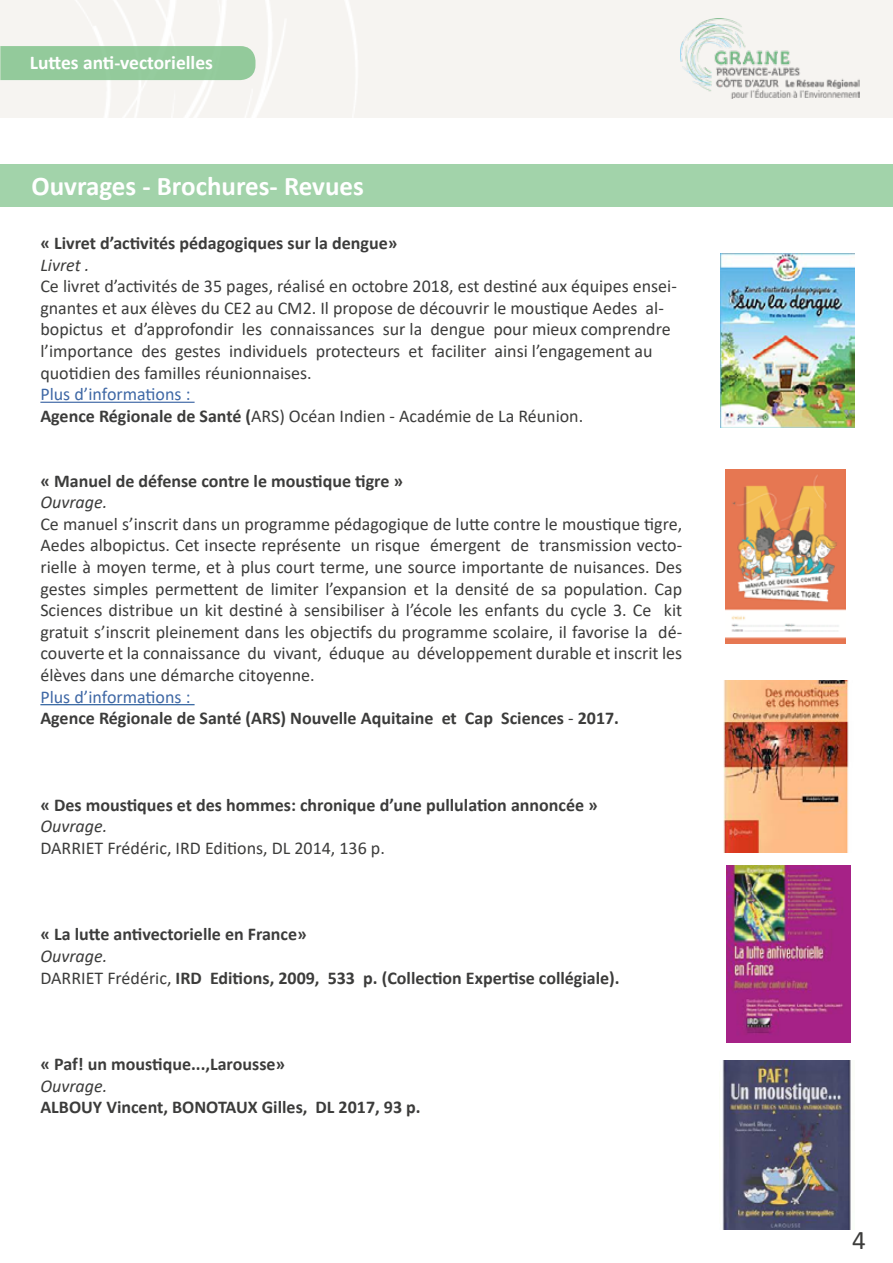
<style>
.page{position:relative;width:893px;height:1263px;background:#fff}
.page>*{position:absolute;margin:0;border:0;box-sizing:border-box;transform-origin:0 0}
.t1{font:700 27px "Calibri";color:#fff}
.t2{font:27px "Calibri";color:#3c3c3b}
.t3{font:700 19.5px "Calibri";color:#fff}
.t4{font:18px/21.6px "Calibri";color:#3c3c3b}
.t5{font:700 18px/21.6px "Calibri";color:#3c3c3b}
.t6{font:italic 18px "Calibri";color:#3c3c3b}
.s1{color:#3f68a5}
.s2{font-weight:700}
.s3{font-weight:400;color:#3f68a5}
.s4{font-weight:400}
.s5{font-weight:400;font-style:italic}
</style>
<div class="page">
<img style="left:722px;top:1060px;width:129px;height:169px">
<hr style="left:40px;top:402px;width:155px;height:1px;background:#3f68a5">
<hr style="left:40px;top:704px;width:155px;height:1px;background:#275b9b">
<div style="left:0;top:164px;width:893px;height:43px;background:#a2d3aa"></div>
<img style="left:725px;top:470px;width:121px;height:173px">
<img style="left:721px;top:253px;width:134px;height:174px">
<img style="left:723px;top:680px;width:126px;height:173px">
<img style="left:726px;top:865px;width:124px;height:177px">
<hr style="left:0;top:165px;width:1px;height:43px;background:#7bc086">
<div style="left:0;top:0;width:893px;height:117px;background:#f6f4f1"></div>
<img style="left:76px;top:0;width:281px;height:117px">
<div style="left:0;top:46px;width:255px;height:34px;background:#93ca9b"></div>
<img style="left:680px;top:18px;width:179px;height:81px">
<p class="t3" style="left:30px;top:48px;width:185px">Luttes anti-vectorielles</p>
<h1 class="t1" style="left:32px;top:167px;width:334px">Ouvrages - Brochures- Revues</h1>
<p class="t5" style="left:40px;top:232px;width:359px">« Livret d’activités pédagogiques sur la dengue»</p>
<p class="t6" style="left:40px;top:252px;width:51px">Livret .</p>
<p class="t4" style="left:40px;top:275px;width:638px">Ce livret d’activités de 35 pages, réalisé en octobre 2018, est destiné aux équipes ensei&shy;gnantes et aux élèves du CE2 au CM2. Il propose de découvrir le moustique Aedes al&shy;bopictus et d’approfondir les connaissances sur la dengue pour mieux comprendre l’importance des gestes individuels protecteurs et faciliter ainsi l’engagement au quotidien des familles réunionnaises.</p>
<p class="t4" style="left:40px;top:383px;width:544px"><span class="s1">Plus d’informations :<br></span><span class="s2">Agence Régionale de Santé (</span>ARS) Océan Indien - Académie de La Réunion.</p>
<p class="t5" style="left:40px;top:470px;width:364px">« Manuel de défense contre le moustique tigre »</p>
<p class="t6" style="left:40px;top:490px;width:68px">Ouvrage.</p>
<p class="t4" style="left:40px;top:513px;width:643px;text-align:justify">Ce manuel s’inscrit dans un programme pédagogique de lutte contre le moustique tigre, Aedes albopictus. Cet insecte représente un risque émergent de transmission vecto&shy;rielle à moyen terme, et à plus court terme, une source importante de nuisances. Des gestes simples permettent de limiter l’expansion et la densité de sa population. Cap Sciences distribue un kit destiné à sensibiliser à l’école les enfants du cycle 3. Ce kit gratuit s’inscrit pleinement dans les objectifs du programme scolaire, il favorise la dé&shy;couverte et la connaissance du vivant, éduque au développement durable et inscrit les élèves dans une démarche citoyenne.</p>
<p class="t5" style="left:40px;top:686px;width:580px"><span class="s3">Plus d’informations :<br></span>Agence Régionale de Santé (ARS) Nouvelle Aquitaine et Cap Sciences <span class="s4">-</span> 2017.</p>
<p class="t5" style="left:40px;top:794px;width:559px">« Des moustiques et des hommes: chronique d’une pullulation annoncée »</p>
<p class="t6" style="left:40px;top:814px;width:68px">Ouvrage.</p>
<p class="t4" style="left:40px;top:837px;width:346px">DARRIET Frédéric, IRD Editions, DL 2014, 136 p.</p>
<p class="t5" style="left:40px;top:923px;width:268px">« La lutte antivectorielle en France»</p>
<p class="t5" style="left:40px;top:945px;width:581px"><span class="s5">Ouvrage.<br></span><span class="s4">DARRIET Frédéric,</span> IRD Editions, 2009, 533 p. (Collection Expertise collégiale).</p>
<p class="t5" style="left:40px;top:1053px;width:246px">« Paf! un moustique...,Larousse»</p>
<p class="t6" style="left:40px;top:1073px;width:68px">Ouvrage.</p>
<p class="t5" style="left:40px;top:1096px;width:382px">ALBOUY Vincent, BONOTAUX Gilles, DL 2017, 93 p.</p>
<h1 class="t2" style="left:852px;top:1221px;width:15px">4</h1>
</div>
